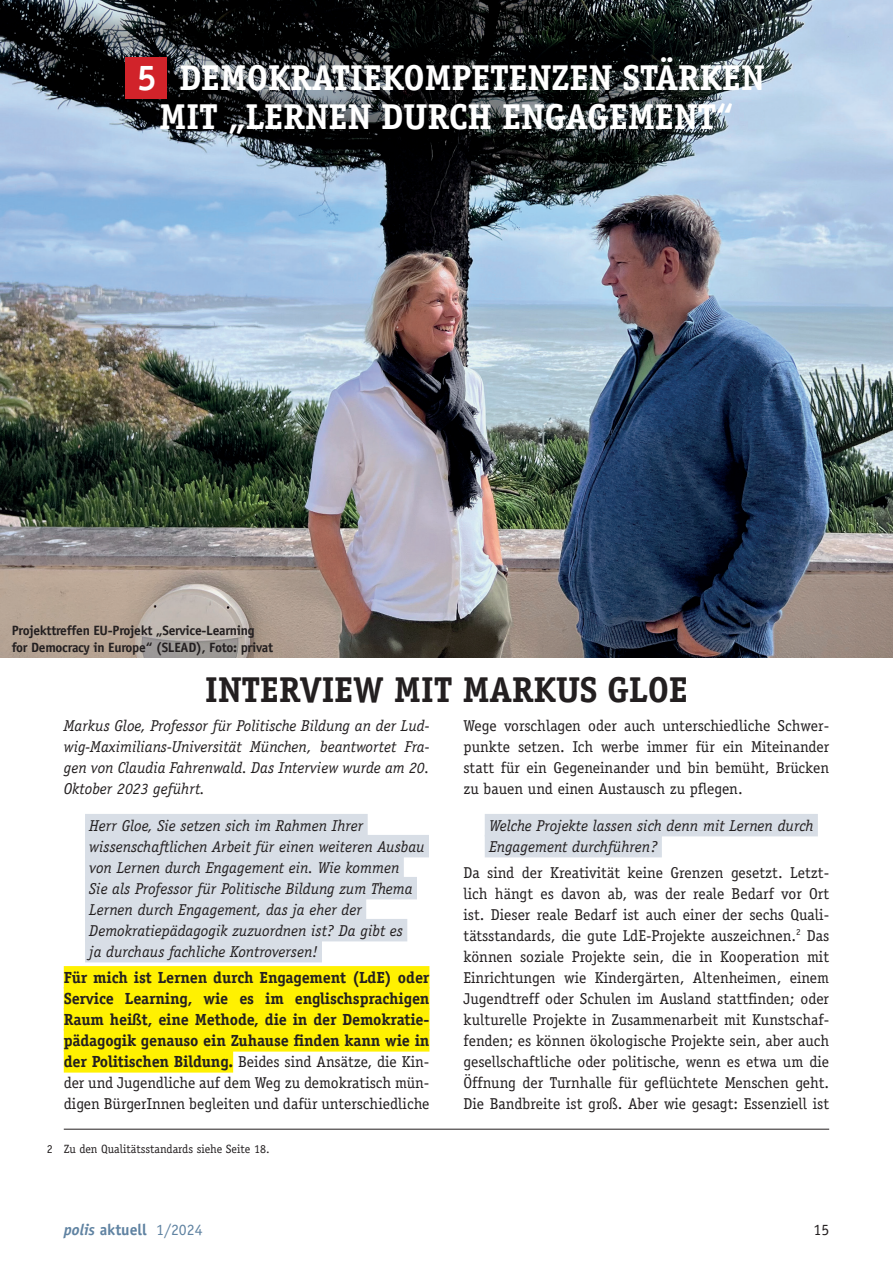
<style>
.page{position:relative;width:893px;height:1263px;background:#fff}
.page>*{position:absolute;margin:0;border:0;box-sizing:border-box;transform-origin:0 0}
.t1{font:700 36px/39px "Officina Serif Std";letter-spacing:-.01em;color:#fff;text-align:center}
.t2{font:700 36px "Officina Serif Std";letter-spacing:-.01em;color:#231f20}
.t3{font:700 16.2px/21px "Officina Serif Std";letter-spacing:-.01em;color:#231f20;text-align:justify}
.t4{font:15.75px/21px "Officina Serif Std";color:#231f20;text-align:justify}
.t5{font:italic 15.75px/21px "Officina Serif Std";color:#231f20}
.t6{font:700 15.75px "Officina Sans Std";color:#6083a2}
.t7{font:15.75px "Officina Sans Std";color:#231f20}
.t8{font:700 13.5px/16.5px "Officina Sans Std";letter-spacing:-.02em;color:#231f20}
.t9{font:12px "Officina Serif Std";color:#231f20}
.s1{font-weight:700;font-size:16.2px}
.s2{font-style:italic}
.s3{font-weight:400}
</style>
<div class="page">
<img style="left:0;top:0;width:893px;height:657px">
<div style="left:85px;top:814px;width:283px;height:22px;background:#d8dee6"></div>
<div style="left:85px;top:835px;width:344px;height:22px;background:#d8dee6"></div>
<div style="left:85px;top:856px;width:319px;height:22px;background:#d8dee6"></div>
<div style="left:85px;top:877px;width:332px;height:22px;background:#d8dee6"></div>
<div style="left:85px;top:898px;width:281px;height:22px;background:#d8dee6"></div>
<div style="left:85px;top:919px;width:322px;height:22px;background:#d8dee6"></div>
<div style="left:85px;top:940px;width:237px;height:22px;background:#d8dee6"></div>
<div style="left:64px;top:966px;width:365px;height:22px;background:#fff101"></div>
<div style="left:64px;top:987px;width:365px;height:22px;background:#fff101"></div>
<div style="left:64px;top:1008px;width:365px;height:22px;background:#fff101"></div>
<div style="left:64px;top:1029px;width:365px;height:22px;background:#fff101"></div>
<div style="left:64px;top:1050px;width:169px;height:22px;background:#fff101"></div>
<div style="left:485px;top:814px;width:333px;height:22px;background:#d8dee6"></div>
<div style="left:485px;top:835px;width:177px;height:22px;background:#d8dee6"></div>
<hr style="left:64px;top:1129px;width:765px;height:1px;background:#231f20">
<div style="left:125px;top:57px;width:41px;height:41px;background:#d1232a"></div>
<h1 class="t1" style="left:137px;top:57px;width:629px">5 DEMOKRATIEKOMPETENZEN STÄRKEN<br>MIT „LERNEN DURCH ENGAGEMENT“</h1>
<p class="t8" style="left:12px;top:622px;width:263px">Projekttreffen EU-Projekt „Service-Learning for Democracy in Europe“ (SLEAD), Foto: privat</p>
<h1 class="t2" style="left:205px;top:667px;width:485px">INTERVIEW MIT MARKUS GLOE</h1>
<p class="t5" style="left:64px;top:715px;width:367px;text-align:justify">Markus Gloe, Professor für Politische Bildung an der Lud&shy;wig-Maximilians-Universität München, beantwortet Fra&shy;gen von Claudia Fahrenwald. Das Interview wurde am 20.<br>Oktober 2023 geführt.</p>
<p class="t5" style="left:89px;top:815px;width:337px">Herr Gloe, Sie setzen sich im Rahmen Ihrer wissenschaftlichen Arbeit für einen weiteren Ausbau von Lernen durch Engagement ein. Wie kommen<br>Sie als Professor für Politische Bildung zum Thema Lernen durch Engagement, das ja eher der Demokratiepädagogik zuzuordnen ist? Da gibt es<br>ja durchaus fachliche Kontroversen!</p>
<p class="t3" style="left:64px;top:966px;width:367px">Für mich ist Lernen durch Engagement (LdE) oder Service Learning, wie es im englischsprachigen Raum heißt, eine Methode, die in der Demokratie&shy;pädagogik genauso ein Zuhause finden kann wie in</p>
<p class="t4" style="left:64px;top:1051px;width:367px"><span class="s1">der Politischen Bildung.</span> Beides sind Ansätze, die Kin&shy;der und Jugendliche auf dem Weg zu demokratisch mün&shy;digen BürgerInnen begleiten und dafür unterschiedliche</p>
<p class="t9" style="left:47px;top:1142px;width:224px">2 Zu den Qualitätsstandards siehe Seite 18.</p>
<p class="t4" style="left:463px;top:715px;width:367px">Wege vorschlagen oder auch unterschiedliche Schwer&shy;punkte setzen. Ich werbe immer für ein Miteinander statt für ein Gegeneinander und bin bemüht, Brücken zu bauen und einen Austausch zu pflegen.</p>
<p class="t5" style="left:489px;top:815px;width:326px">Welche Projekte lassen sich denn mit Lernen durch<br>Engagement durchführen?</p>
<p class="t4" style="left:463px;top:862px;width:367px">Da sind der Kreativität keine Grenzen gesetzt. Letzt&shy;lich hängt es davon ab, was der reale Bedarf vor Ort ist. Dieser reale Bedarf ist auch einer der sechs Quali&shy;tätsstandards, die gute LdE-Projekte auszeichnen.<sup>2</sup> Das können soziale Projekte sein, die in Kooperation mit Einrichtungen wie Kindergärten, Altenheimen, einem Jugendtreff oder Schulen im Ausland stattfinden; oder kulturelle Projekte in Zusammenarbeit mit Kunstschaf&shy;fenden; es können ökologische Projekte sein, aber auch gesellschaftliche oder politische, wenn es etwa um die Öffnung der Turnhalle für geflüchtete Menschen geht.<br>Die Bandbreite ist groß. Aber wie gesagt: Essenziell ist</p>
<p class="t6" style="left:64px;top:1219px;width:140px"><span class="s2">polis</span> aktuell <span class="s3">1/2024</span></p>
<p class="t7" style="left:813px;top:1220px;width:17px">15</p>
</div>
